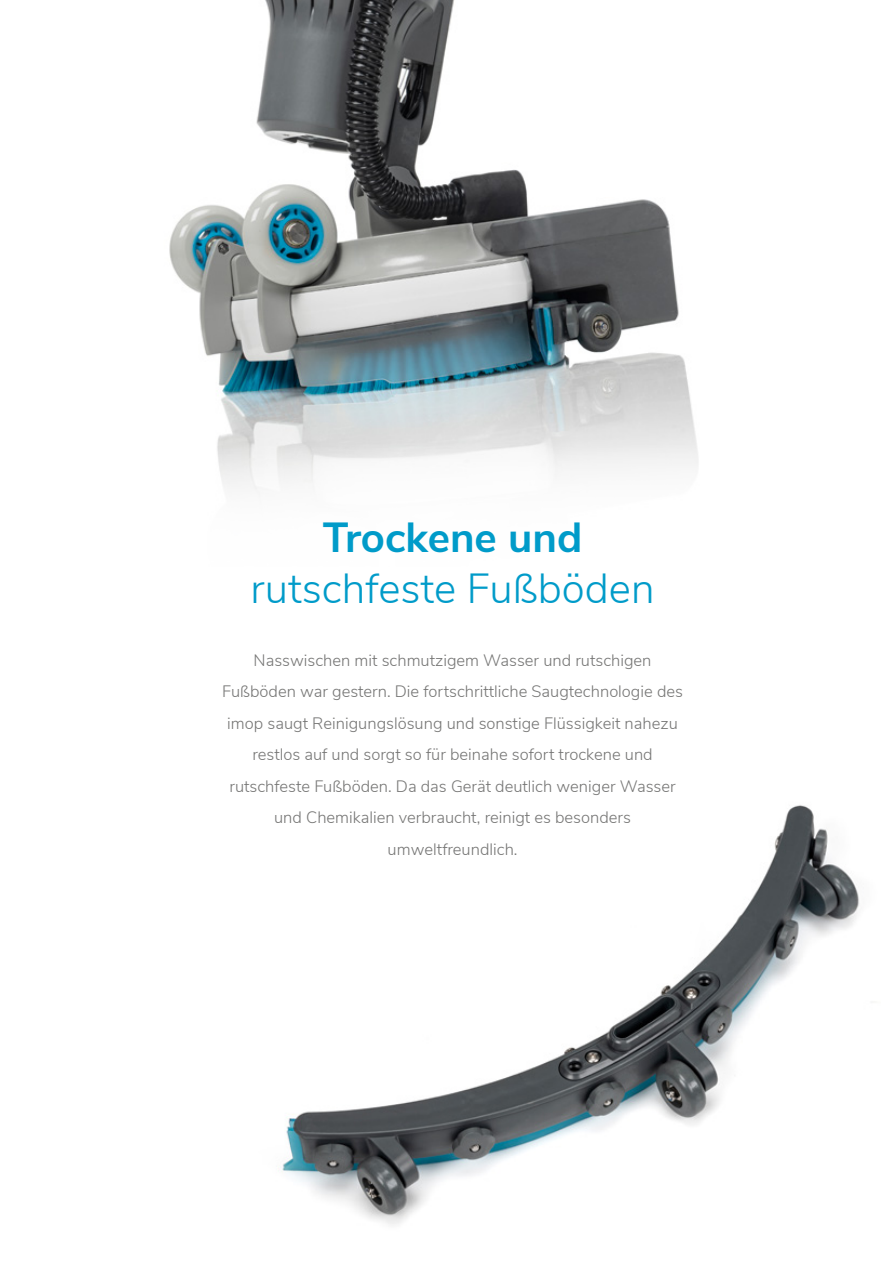
<style>
.page{position:relative;width:893px;height:1263px;background:#fff}
.page>*{position:absolute;margin:0;border:0;box-sizing:border-box;transform-origin:0 0}
.t1{font:300 42px "Nunito Sans";color:#009bc9}
.t2{font:700 42px "Nunito Sans";color:#009bc9}
.t3{font:300 16.5px/31.5px "Nunito Sans";color:#767675;text-align:center}
</style>
<div class="page">
<img style="left:282px;top:805px;width:578px;height:420px">
<img style="left:169px;top:0;width:529px;height:490px">
<h1 class="t2" style="left:323px;top:506px;width:261px">Trockene und</h1>
<h1 class="t1" style="left:251px;top:557px;width:405px">rutschfeste Fußböden</h1>
<p class="t3" style="left:222px;top:643px;width:462px">Nasswischen mit schmutzigem Wasser und rutschigen Fußböden war gestern. Die fortschrittliche Saugtechnologie des imop saugt Reinigungslösung und sonstige Flüssigkeit nahezu restlos auf und sorgt so für beinahe sofort trockene und rutschfeste Fußböden. Da das Gerät deutlich weniger Wasser und Chemikalien verbraucht, reinigt es besonders umweltfreundlich.</p>
</div>
